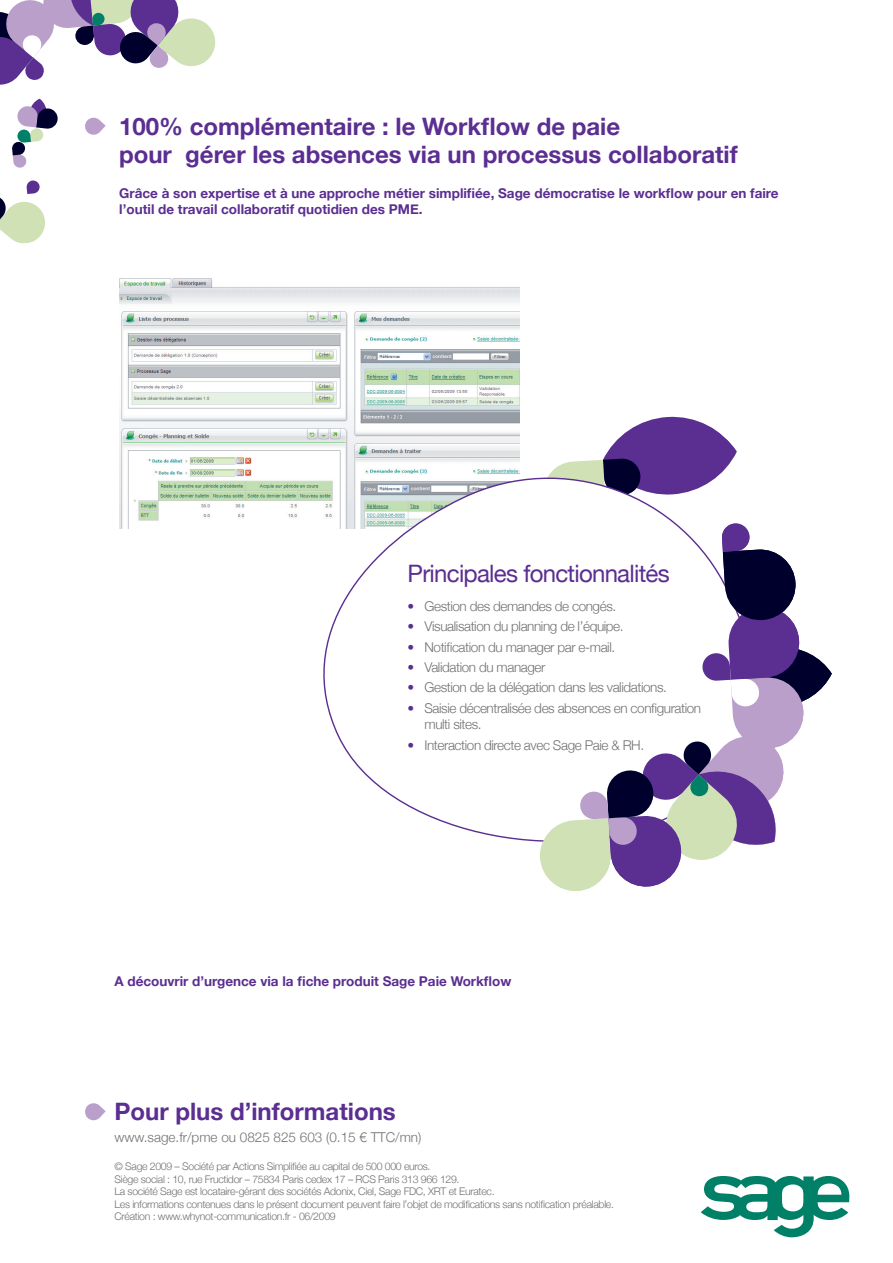
<style>
.page{position:relative;width:893px;height:1263px;background:#fff}
.page>*{position:absolute;margin:0;border:0;box-sizing:border-box;transform-origin:0 0}
.t1{font:700 24px/28.8px "Helvetica Neue";color:#5b2e91}
.t2{font:24px "Helvetica Neue";letter-spacing:-.03em;color:#5b2e91}
.t3{font:300 13.5px/16.2px "Helvetica Neue";letter-spacing:-.03em;color:#717074}
.t4{font:700 13.5px/16.2px "Helvetica Neue";color:#5b2e91}
.t5{font:300 13.5px "Helvetica Neue";color:#717074}
.t6{font:300 10.5px/12.6px "Helvetica Neue";letter-spacing:-.03em;color:#717074}
.s1{color:#5b2e91}
</style>
<div class="page">
<svg style="left:701px;top:1176px;width:148px;height:61px"></svg>
<svg style="left:85px;top:1103px;width:21px;height:18px"></svg>
<svg style="left:0;top:180px;width:45px;height:64px"></svg>
<svg style="left:0;top:0;width:216px;height:168px"></svg>
<img style="left:119px;top:278px;width:401px;height:251px">
<svg style="left:290px;top:449px;width:249px;height:393px"></svg>
<svg style="left:539px;top:416px;width:293px;height:475px"></svg>
<h1 class="t1" style="left:119px;top:111px;width:620px">100% complémentaire : le Workflow de paie<br>pour gérer les absences via un processus collaboratif</h1>
<p class="t4" style="left:119px;top:185px;width:661px">Grâce à son expertise et à une approche métier simplifiée, Sage démocratise le workflow pour en faire l’outil de travail collaboratif quotidien des PME.</p>
<h1 class="t2" style="left:407px;top:559px;width:264px">Principales fonctionnalités</h1>
<p class="t3" style="left:407px;top:597px;width:210px"><span class="s1">•</span> Gestion des demandes de congés.</p>
<p class="t3" style="left:407px;top:618px;width:218px"><span class="s1">•</span> Visualisation du planning de l’équipe.</p>
<p class="t3" style="left:407px;top:638px;width:209px"><span class="s1">•</span> Notification du manager par e-mail.</p>
<p class="t3" style="left:407px;top:659px;width:139px"><span class="s1">•</span> Validation du manager</p>
<p class="t3" style="left:407px;top:679px;width:261px"><span class="s1">•</span> Gestion de la délégation dans les validations.</p>
<p class="t3" style="left:424px;top:700px;width:278px;text-indent:-17px"><span class="s1">•</span> Saisie décentralisée des absences en configuration multi sites.</p>
<p class="t3" style="left:407px;top:736px;width:238px"><span class="s1">•</span> Interaction directe avec Sage Paie &amp; RH.</p>
<p class="t4" style="left:115px;top:973px;width:398px">A découvrir d’urgence via la fiche produit Sage Paie Workflow</p>
<h1 class="t1" style="left:115px;top:1097px;width:283px">Pour plus d’informations</h1>
<p class="t5" style="left:115px;top:1129px;width:308px">www.sage.fr/pme ou 0825 825 603 (0.15 € TTC/mn)</p>
<p class="t6" style="left:115px;top:1160px;width:501px">© Sage 2009 – Société par Actions Simplifiée au capital de 500 000 euros.<br>Siège social : 10, rue Fructidor – 75834 Paris cedex 17 – RCS Paris 313 966 129.<br>La société Sage est locataire-gérant des sociétés Adonix, Ciel, Sage FDC, XRT et Euratec.<br>Les informations contenues dans le présent document peuvent faire l’objet de modifications sans notification préalable.<br>Création : www.whynot-communication.fr - 06/2009</p>
</div>
